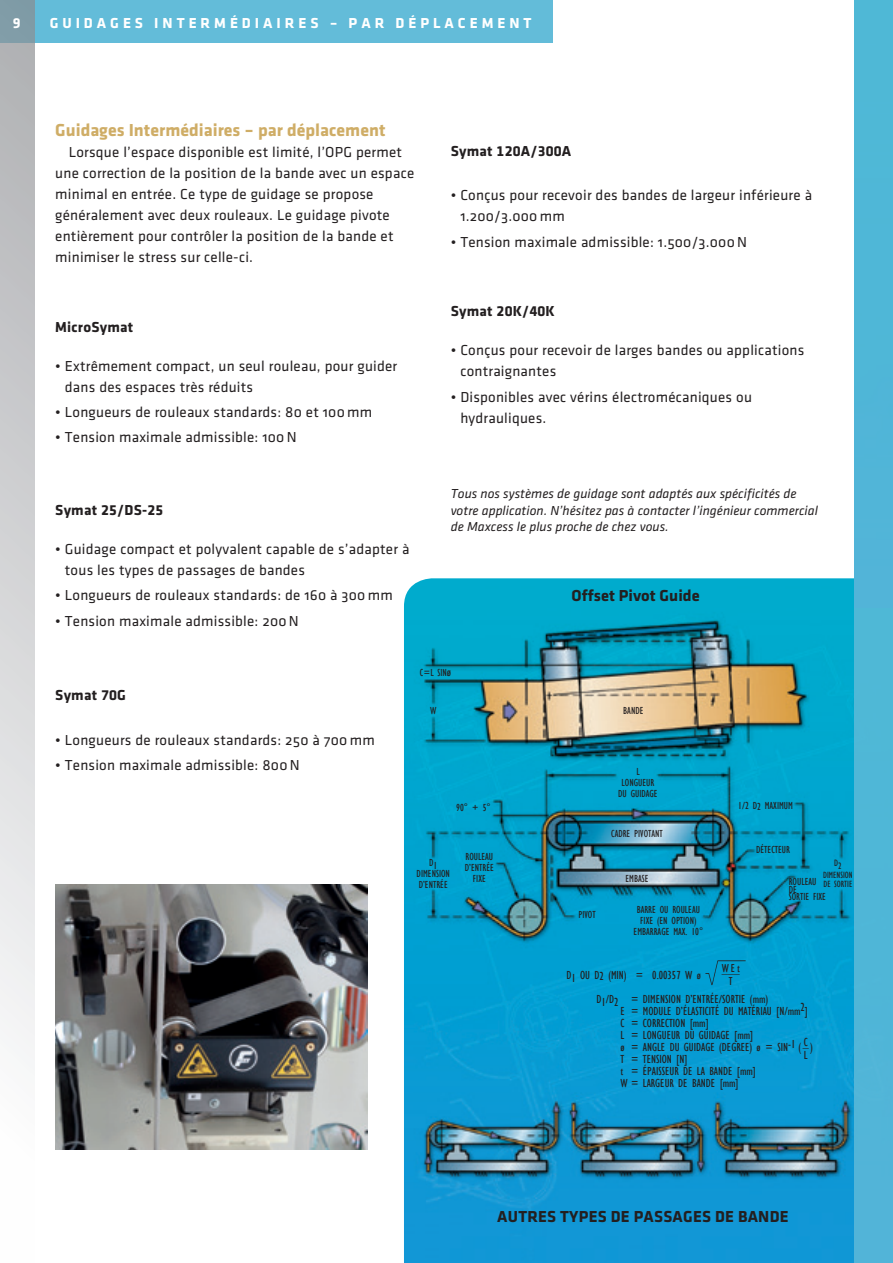
<style>
.page{position:relative;width:893px;height:1263px;background:#fff}
.page>*{position:absolute;margin:0;border:0;box-sizing:border-box;transform-origin:0 0}
.t1{font:700 18px "Klavika";color:#cfad66}
.t2{font:700 16.5px "Klavika";letter-spacing:.015em;color:#231f20}
.t3{font:15px/21px "Klavika Regular OSF";letter-spacing:.015em;color:#231f20}
.t4{font:700 15px "Klavika";letter-spacing:.015em;color:#231f20}
.t5{font:700 15px "Klavika";letter-spacing:.265em;color:#fff}
.t6{font:italic 13.5px/16.5px "Klavika";color:#231f20}
.t7{font:condensed 12px/12px "Gill Sans";color:#231f20}
.t8{font:condensed 11.85px "Gill Sans";color:#231f20}
.t9{font:condensed 10.5px/10.9px "Gill Sans";color:#231f20;text-align:center}
.t10{font:condensed 9.6px "Gill Sans";color:#231f20}
.t11{font:condensed 9.3px/9px "Gill Sans";color:#231f20}
.s1{font-size:12.45px}
</style>
<div class="page">
<img style="left:404px;top:578px;width:451px;height:685px">
<img style="left:703px;top:958px;width:43px;height:27px">
<img style="left:854px;top:0;width:1px;height:607px">
<img style="left:55px;top:884px;width:312px;height:265px">
<div style="left:0;top:0;width:553px;height:43px;background:#63bcd9"></div>
<svg style="left:0;top:0;width:34px;height:1050px;background:#ced0d2"></svg>
<div style="left:855px;top:0;width:38px;height:1263px;background:#4fb7d7"></div>
<p class="t5" style="left:13px;top:14px;width:9px">9</p>
<p class="t5" style="left:50px;top:14px;width:483px">GUIDAGES INTERMÉDIAIRES – PAR DÉPLACEMENT</p>
<p class="t1" style="left:55px;top:120px;width:332px">Guidages Intermédiaires – par déplacement</p>
<p class="t3" style="left:55px;top:142px;width:360px;text-indent:14px">Lorsque l’espace disponible est limité, l’OPG permet une correction de la position de la bande avec un espace minimal en entrée. Ce type de guidage se propose généralement avec deux rouleaux. Le guidage pivote entièrement pour contrôler la position de la bande et minimiser le stress sur celle-ci.</p>
<p class="t4" style="left:55px;top:319px;width:80px">MicroSymat</p>
<p class="t3" style="left:65px;top:355px;width:334px;text-indent:-10px">• Extrêmement compact, un seul rouleau, pour guider dans des espaces très réduits</p>
<p class="t3" style="left:55px;top:402px;width:318px">• Longueurs de rouleaux standards: 80 et 100 mm</p>
<p class="t3" style="left:55px;top:427px;width:243px">• Tension maximale admissible: 100N</p>
<p class="t4" style="left:55px;top:502px;width:110px">Symat 25/DS-25</p>
<p class="t3" style="left:65px;top:539px;width:346px;text-indent:-10px">• Guidage compact et polyvalent capable de s’adapter à tous les types de passages de bandes</p>
<p class="t3" style="left:55px;top:585px;width:339px">• Longueurs de rouleaux standards: de 160 à 300 mm</p>
<p class="t3" style="left:55px;top:610px;width:245px">• Tension maximale admissible: 200N</p>
<p class="t4" style="left:451px;top:142px;width:122px">Symat 120A/300A</p>
<p class="t3" style="left:460px;top:185px;width:353px;text-indent:-10px">• Conçus pour recevoir des bandes de largeur inférieure à<br>1.200/3.000 mm</p>
<p class="t3" style="left:451px;top:231px;width:298px">• Tension maximale admissible: 1.500/3.000N</p>
<p class="t4" style="left:451px;top:303px;width:106px">Symat 20K/40K</p>
<p class="t3" style="left:460px;top:340px;width:346px;text-indent:-10px">• Conçus pour recevoir de larges bandes ou applications contraignantes</p>
<p class="t3" style="left:460px;top:386px;width:293px;text-indent:-10px">• Disponibles avec vérins électromécaniques ou hydrauliques.</p>
<p class="t6" style="left:451px;top:486px;width:369px">Tous nos systèmes de guidage sont adaptés aux spécificités de votre application. N’hésitez pas à contacter l’ingénieur commercial de Maxcess le plus proche de chez vous.</p>
<p class="t2" style="left:572px;top:587px;width:130px">Offset Pivot Guide</p>
<p class="t4" style="left:55px;top:687px;width:72px">Symat 70G</p>
<p class="t3" style="left:55px;top:729px;width:321px">• Longueurs de rouleaux standards: 250 à 700 mm</p>
<p class="t3" style="left:55px;top:755px;width:246px">• Tension maximale admissible: 800N</p>
<p class="t9" style="left:420px;top:667px;width:33px">C=L SIN<span class="s1">ø</span></p>
<p class="t9" style="left:430px;top:705px;width:8px">W</p>
<p class="t9" style="left:623px;top:705px;width:22px">BANDE</p>
<p class="t9" style="left:618px;top:766px;width:41px">L<br>LONGUEUR<br>DU GUIDAGE</p>
<p class="t9" style="left:611px;top:828px;width:53px">CADRE PIVOTANT</p>
<p class="t9" style="left:625px;top:873px;width:25px">EMBASE</p>
<p class="t9" style="left:634px;top:904px;width:71px">BARRE OU ROULEAU<br>FIXE (EN OPTION)<br>EMBARRAGE MAX. 10°</p>
<p class="t9" style="left:456px;top:802px;width:36px">90° + 5°</p>
<p class="t9" style="left:738px;top:800px;width:56px">1/2 D2 MAXIMUM</p>
<p class="t9" style="left:756px;top:844px;width:36px">DÉTECTEUR</p>
<p class="t9" style="left:465px;top:851px;width:31px">ROULEAU<br>D’ENTRÉE<br>FIXE</p>
<p class="t10" style="left:834px;top:858px;width:9px">D2</p>
<p class="t11" style="left:823px;top:870px;width:31px">DIMENSION<br>DE SORTIE</p>
<p class="t9" style="left:417px;top:860px;width:35px;line-height:9.3px">D1<br>DIMENSION</p>
<p class="t9" style="left:419px;top:879px;width:31px">D’ENTRÉE</p>
<p class="t9" style="left:789px;top:878px;width:39px;line-height:7.5px;text-align:left">ROULEAU<br>DE<br>SORTIE FIXE</p>
<p class="t9" style="left:578px;top:909px;width:19px">PIVOT</p>
<p class="t8" style="left:722px;top:961px;width:20px">WEt</p>
<p class="t8" style="left:722px;top:966px;width:19px">–––</p>
<p class="t8" style="left:729px;top:974px;width:5px">T</p>
<p class="t7" style="left:596px;top:963px;width:173px;line-height:24px;text-indent:-30px">D1 OU D2 (MIN) = 0.00357 W ø<br>D1/D2 = DIMENSION D’ENTRÉE/SORTIE (mm)</p>
<p class="t7" style="left:620px;top:1005px;width:194px">E = MODULE D’ÉLASTICITÉ DU MATÉRIAU [N/mm2]<br>C = CORRECTION [mm]<br>L = LONGUEUR DU GUIDAGE [mm]<br>ø = ANGLE DU GUIDAGE (DEGREE) ø = SIN-1 ( )<br>T = TENSION [N]<br>t = ÉPAISSEUR DE LA BANDE [mm]<br>W = LARGEUR DE BANDE [mm]</p>
<p class="t7" style="left:803px;top:1039px;width:7px;line-height:10.4px">C–<br>L</p>
<p class="t2" style="left:497px;top:1207px;width:293px">AUTRES TYPES DE PASSAGES DE BANDE</p>
</div>
